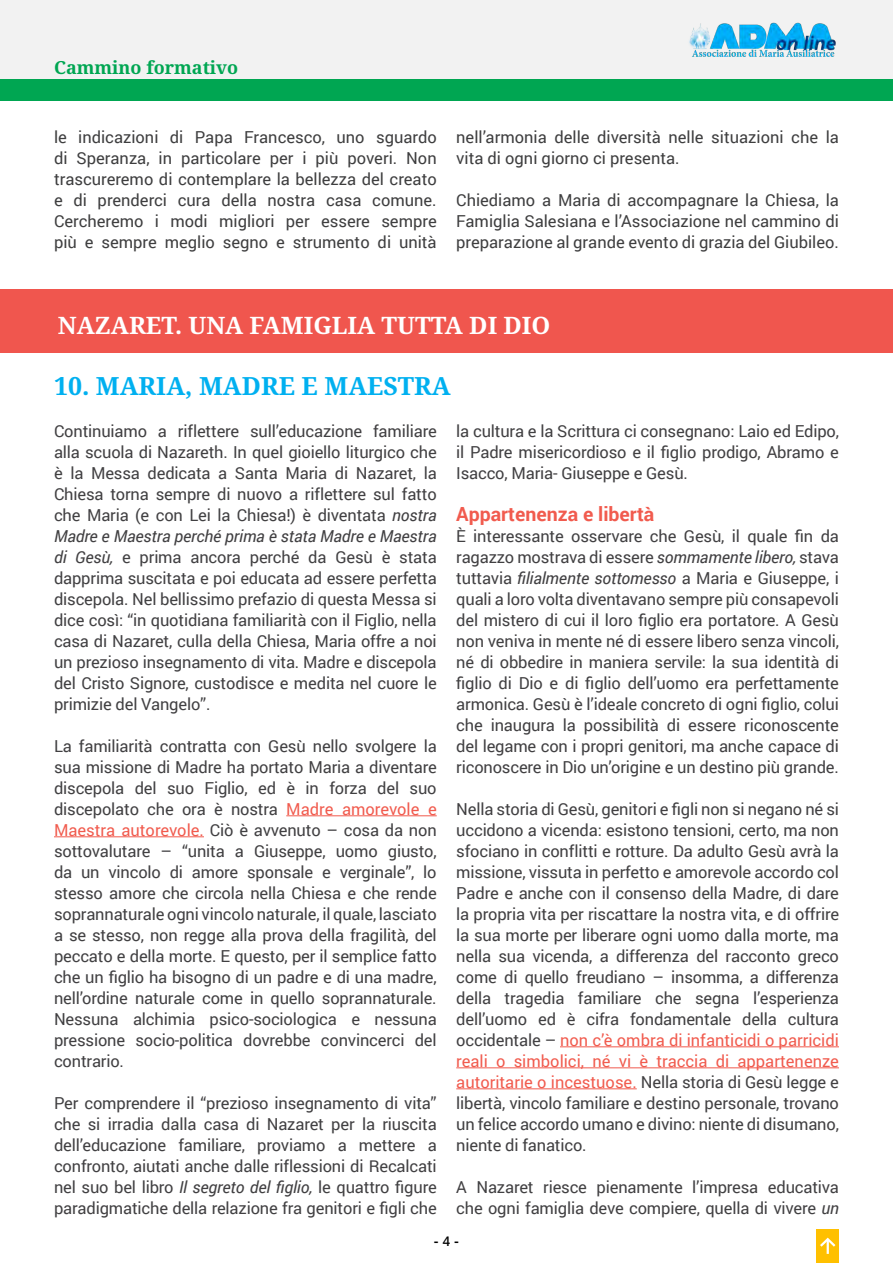
<style>
.page{position:relative;width:893px;height:1263px;background:#fff}
.page>*{position:absolute;margin:0;border:0;box-sizing:border-box;transform-origin:0 0}
.t1{font:700 25.05px "Noto Serif";color:#00b0f0}
.t2{font:700 24px "Noto Serif";color:#fff}
.t3{font:700 19.5px "Roboto";color:#f15b4e}
.t4{font:700 18px "Noto Serif";color:#00a652}
.t5{font:16.5px/21px "Roboto";letter-spacing:-.01em;color:#414042;text-align:justify}
.t6{font:16.5px/21px "Roboto";color:#3e3e3f;text-align:justify}
.t7{font:700 13.5px "Segoe UI";color:#000}
.s1{font-style:italic}
.s2{color:#f15b4e}
.s3{font-weight:600}
</style>
<div class="page">
<div style="left:0;top:0;width:893px;height:80px;background:#f2f2f2"></div>
<img style="left:689px;top:22px;width:147px;height:35px">
<div style="left:816px;top:1229px;width:23px;height:34px;background:#ffc000"></div>
<svg style="left:820px;top:1237px;width:16px;height:17px"></svg>
<div style="left:0;top:80px;width:893px;height:20px;background:#00a652"></div>
<div style="left:0;top:290px;width:893px;height:62px;background:#f0564e"></div>
<hr style="left:286px;top:815px;width:151px;height:1px;background:#f15b4e">
<hr style="left:54px;top:836px;width:150px;height:1px;background:#f15b4e">
<hr style="left:560px;top:1046px;width:279px;height:1px;background:#f15b4e">
<hr style="left:456px;top:1067px;width:383px;height:1px;background:#f15b4e">
<hr style="left:456px;top:1088px;width:181px;height:1px;background:#f15b4e">
<p class="t4" style="left:54px;top:54px;width:186px">Cammino formativo</p>
<p class="t6" style="left:54px;top:126px;width:384px">le indicazioni di Papa Francesco, uno sguardo di Speranza, in particolare per i più poveri. Non trascureremo di contemplare la bellezza del creato e di prenderci cura della nostra casa comune.<br>Cercheremo i modi migliori per essere sempre più e sempre meglio segno e strumento di unità</p>
<p class="t6" style="left:456px;top:126px;width:384px">nell’armonia delle diversità nelle situazioni che la vita di ogni giorno ci presenta.</p>
<p class="t6" style="left:456px;top:189px;width:384px">Chiediamo a Maria di accompagnare la Chiesa, la Famiglia Salesiana e l’Associazione nel cammino di preparazione al grande evento di grazia del Giubileo.</p>
<p class="t2" style="left:58px;top:308px;width:494px">NAZARET. UNA FAMIGLIA TUTTA DI DIO</p>
<p class="t1" style="left:54px;top:368px;width:398px">10. MARIA, MADRE E MAESTRA</p>
<p class="t5" style="left:54px;top:420px;width:384px">Continuiamo a riflettere sull’educazione familiare alla scuola di Nazareth. In quel gioiello liturgico che è la Messa dedicata a Santa Maria di Nazaret, la Chiesa torna sempre di nuovo a riflettere sul fatto che Maria (e con Lei la Chiesa!) è diventata <span class="s1">nostra Madre e Maestra perché prima è stata Madre e Maestra di Gesù,</span> e prima ancora perché da Gesù è stata dapprima suscitata e poi educata ad essere perfetta discepola. Nel bellissimo prefazio di questa Messa si dice così: “in quotidiana familiarità con il Figlio, nella casa di Nazaret, culla della Chiesa, Maria offre a noi un prezioso insegnamento di vita. Madre e discepola del Cristo Signore, custodisce e medita nel cuore le primizie del Vangelo”.</p>
<p class="t5" style="left:54px;top:735px;width:384px">La familiarità contratta con Gesù nello svolgere la sua missione di Madre ha portato Maria a diventare discepola del suo Figlio, ed è in forza del suo discepolato che ora è nostra <span class="s2">Madre amorevole e Maestra autorevole.</span> Ciò è avvenuto – cosa da non sottovalutare – “unita a Giuseppe, uomo giusto, da un vincolo di amore sponsale e verginale”, lo stesso amore che circola nella Chiesa e che rende soprannaturale ogni vincolo naturale, il quale, lasciato a se stesso, non regge alla prova della fragilità, del peccato e della morte. E questo, per il semplice fatto che un figlio ha bisogno di un padre e di una madre, nell’ordine naturale come in quello soprannaturale.<br>Nessuna alchimia psico-sociologica e nessuna pressione socio-politica dovrebbe convincerci del contrario.</p>
<p class="t5" style="left:54px;top:1092px;width:384px">Per comprendere il “prezioso insegnamento di vita” che si irradia dalla casa di Nazaret per la riuscita dell’educazione familiare, proviamo a mettere a confronto, aiutati anche dalle riflessioni di Recalcati nel suo bel libro <span class="s1">Il segreto del figlio,</span> le quattro figure paradigmatiche della relazione fra genitori e figli che</p>
<p class="t5" style="left:456px;top:420px;width:384px">la cultura e la Scrittura ci consegnano: Laio ed Edipo, il Padre misericordioso e il figlio prodigo, Abramo e Isacco, Maria- Giuseppe e Gesù.</p>
<p class="t3" style="left:456px;top:500px;width:200px">Appartenenza e libertà</p>
<p class="t5" style="left:456px;top:525px;width:384px">È interessante osservare che Gesù, il quale fin da ragazzo mostrava di essere <span class="s1">sommamente libero,</span> stava tuttavia <span class="s1">filialmente sottomesso</span> a Maria e Giuseppe, i quali a loro volta diventavano sempre più consapevoli del mistero di cui il loro figlio era portatore. A Gesù non veniva in mente né di essere libero senza vincoli, né di obbedire in maniera servile: la sua identità di figlio di Dio e di figlio dell’uomo era perfettamente armonica. Gesù è l’ideale concreto di ogni figlio, colui che inaugura la possibilità di essere riconoscente del legame con i propri genitori, ma anche capace di riconoscere in Dio un’origine e un destino più grande.</p>
<p class="t5" style="left:456px;top:798px;width:384px">Nella storia di Gesù, genitori e figli non si negano né si uccidono a vicenda: esistono tensioni, certo, ma non sfociano in conflitti e rotture. Da adulto Gesù avrà la missione, vissuta in perfetto e amorevole accordo col Padre e anche con il consenso della Madre, di dare la propria vita per riscattare la nostra vita, e di offrire la sua morte per liberare ogni uomo dalla morte, ma nella sua vicenda, a differenza del racconto greco come di quello freudiano – insomma, a differenza della tragedia familiare che segna l’esperienza dell’uomo ed è cifra fondamentale della cultura occidentale – <span class="s2">non c’è ombra di infanticidi o parricidi reali o simbolici, né vi è traccia di appartenenze autoritarie o incestuose.</span> Nella storia di Gesù legge e libertà, vincolo familiare e destino personale, trovano un felice accordo umano e divino: niente di disumano, niente di fanatico.</p>
<p class="t5" style="left:456px;top:1176px;width:384px">A Nazaret riesce pienamente l’impresa educativa che ogni famiglia deve compiere, quella di vivere <span class="s1">un</span></p>
<p class="t7" style="left:434px;top:1229px;width:27px">- <span class="s3">4</span> -</p>
</div>
